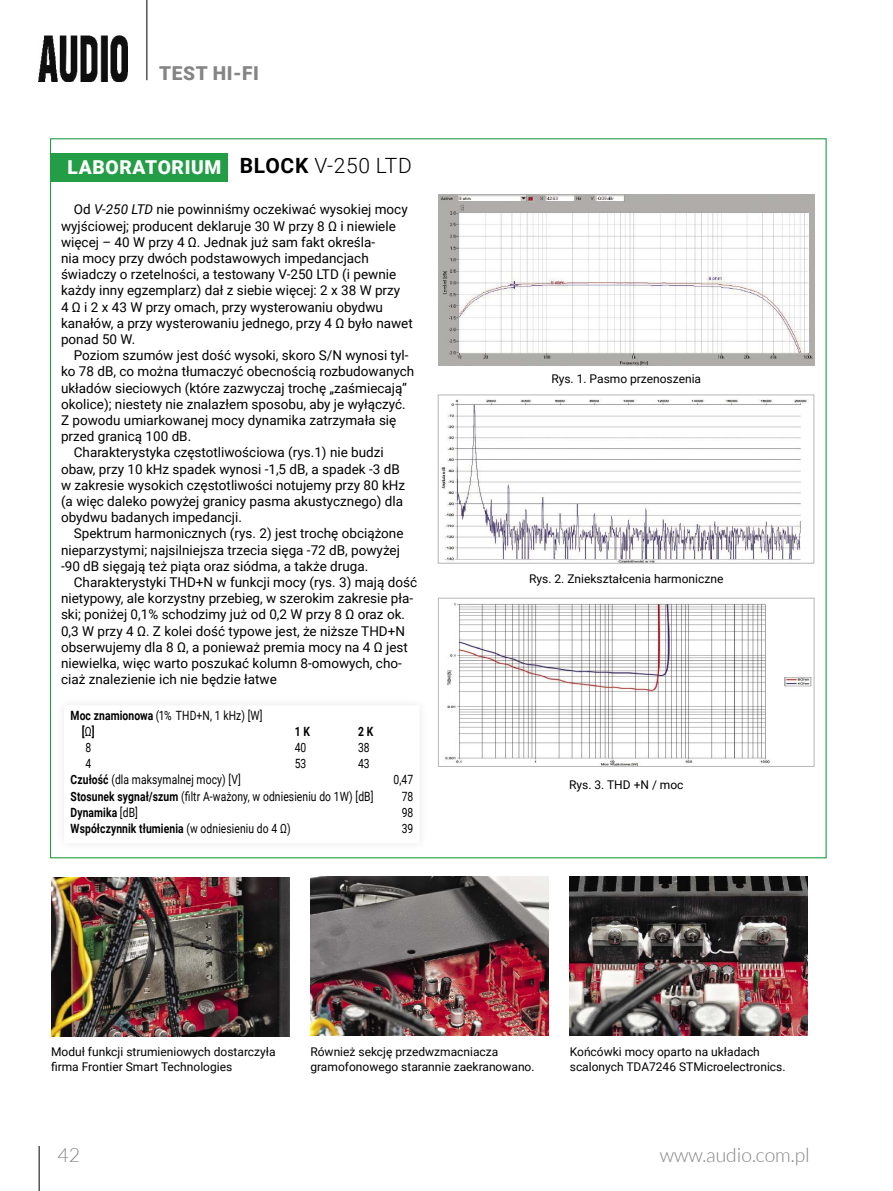
<style>
.page{position:relative;width:893px;height:1191px;background:#fff}
.page>*{position:absolute;margin:0;border:0;box-sizing:border-box;transform-origin:0 0}
.t1{font:300 19.5px "Lato";color:#858585}
.t2{font:900 19.2px "Roboto";letter-spacing:.035em;color:#fff}
.t3{font:900 19.2px "Roboto";letter-spacing:.035em;color:#858585}
.t4{font:13.5px/16.2px "Roboto";color:#000}
.t5{font:12.75px/16.2px "Roboto";letter-spacing:.01em;color:#000;scale:.81 1}
.t6{font:700 12.75px "Roboto";letter-spacing:.01em;color:#000;scale:.81 1}
.t7{font:12px/14.4px "Roboto";color:#000}
.s1{font-weight:700;font-size:21px;color:#000}
.s2{font-weight:300;font-size:21px;color:#000}
.s3{font-style:italic}
.s4{font-weight:700}
.s5{font-weight:400}
</style>
<div class="page">
<hr style="left:147px;top:0;width:1px;height:80px;background:#000">
<img style="left:39px;top:35px;width:89px;height:46px">
<hr style="left:39px;top:1145px;width:1px;height:46px;background:#000">
<img style="left:441px;top:399px;width:367px;height:162px">
<div style="left:438px;top:395px;width:376px;height:168px;border:1px solid #b6b6b6"></div>
<div style="left:51px;top:153px;width:177px;height:28px;background:#239e46"></div>
<div style="left:55px;top:696px;width:373px;height:156px;background:#fbfbfb"></div>
<div style="left:65px;top:706px;width:353px;height:136px;background:#fff"></div>
<img style="left:445px;top:603px;width:367px;height:161px">
<div style="left:438px;top:598px;width:376px;height:168px;border:1px solid #b6b6b6"></div>
<img style="left:438px;top:195px;width:376px;height:170px">
<img style="left:51px;top:877px;width:238px;height:159px">
<img style="left:310px;top:876px;width:239px;height:159px">
<img style="left:570px;top:876px;width:238px;height:159px">
<h2 class="t3" style="left:159px;top:60px;width:101px">TEST HI-FI</h2>
<h2 class="t2" style="left:67px;top:153px;width:346px">LABORATORIUM <span class="s1">BLOCK</span> <span class="s2">V-250 LTD</span></h2>
<p class="t4" style="left:61px;top:201px;width:353px;text-indent:13px">Od <span class="s3">V-250 LTD</span> nie powinniśmy oczekiwać wysokiej mocy wyjściowej; producent deklaruje 30 W przy 8 Ω i niewiele więcej – 40 W przy 4 Ω. Jednak już sam fakt określa-<br>nia mocy przy dwóch podstawowych impedancjach świadczy o rzetelności, a testowany V-250 LTD (i pewnie każdy inny egzemplarz) dał z siebie więcej: 2 x 38 W przy<br>4 Ω i 2 x 43 W przy omach, przy wysterowaniu obydwu kanałów, a przy wysterowaniu jednego, przy 4 Ω było nawet ponad 50 W.</p>
<p class="t4" style="left:74px;top:347px;width:336px">Poziom szumów jest dość wysoki, skoro S/N wynosi tyl-</p>
<p class="t4" style="left:61px;top:363px;width:355px">ko 78 dB, co można tłumaczyć obecnością rozbudowanych</p>
<p class="t4" style="left:61px;top:379px;width:347px">układów sieciowych (które zazwyczaj trochę „zaśmiecają”</p>
<p class="t4" style="left:61px;top:395px;width:346px">okolice); niestety nie znalazłem sposobu, aby je wyłączyć.</p>
<p class="t4" style="left:61px;top:411px;width:337px">Z powodu umiarkowanej mocy dynamika zatrzymała się</p>
<p class="t4" style="left:61px;top:428px;width:132px">przed granicą 100 dB.</p>
<p class="t4" style="left:74px;top:444px;width:312px">Charakterystyka częstotliwościowa (rys.1) nie budzi</p>
<p class="t4" style="left:61px;top:460px;width:340px">obaw, przy 10 kHz spadek wynosi -1,5 dB, a spadek -3 dB</p>
<p class="t4" style="left:61px;top:476px;width:346px">w zakresie wysokich częstotliwości notujemy przy 80 kHz</p>
<p class="t4" style="left:61px;top:492px;width:344px">(a więc daleko powyżej granicy pasma akustycznego) dla</p>
<p class="t4" style="left:61px;top:509px;width:182px">obydwu badanych impedancji.</p>
<p class="t4" style="left:74px;top:525px;width:331px">Spektrum harmonicznych (rys. 2) jest trochę obciążone</p>
<p class="t4" style="left:61px;top:541px;width:340px">nieparzystymi; najsilniejsza trzecia sięga -72 dB, powyżej</p>
<p class="t4" style="left:61px;top:557px;width:309px">-90 dB sięgają też piąta oraz siódma, a także druga.</p>
<p class="t4" style="left:74px;top:573px;width:345px">Charakterystyki THD+N w funkcji mocy (rys. 3) mają dość</p>
<p class="t4" style="left:61px;top:590px;width:354px">nietypowy, ale korzystny przebieg, w szerokim zakresie pła-</p>
<p class="t4" style="left:61px;top:606px;width:346px">ski; poniżej 0,1% schodzimy już od 0,2 W przy 8 Ω oraz ok.</p>
<p class="t4" style="left:61px;top:622px;width:346px">0,3 W przy 4 Ω. Z kolei dość typowe jest, że niższe THD+N</p>
<p class="t4" style="left:61px;top:638px;width:348px">obserwujemy dla 8 Ω, a ponieważ premia mocy na 4 Ω jest</p>
<p class="t4" style="left:61px;top:654px;width:342px">niewielka, więc warto poszukać kolumn 8-omowych, cho-</p>
<p class="t4" style="left:61px;top:671px;width:217px">ciaż znalezienie ich nie będzie łatwe</p>
<p class="t5" style="left:82px;top:706px;width:225px;text-indent:-11px"><span class="s4">Moc znamionowa</span> (1% THD+N, 1 kHz) [W] <span class="s4">[</span>Ω<span class="s4">]</span></p>
<p class="t6" style="left:295px;top:722px;width:20px">1 K</p>
<p class="t6" style="left:358px;top:722px;width:20px">2 K</p>
<p class="t5" style="left:85px;top:739px;width:9px">8</p>
<p class="t5" style="left:295px;top:739px;width:16px">40</p>
<p class="t5" style="left:358px;top:739px;width:16px">38</p>
<p class="t5" style="left:85px;top:755px;width:9px">4</p>
<p class="t5" style="left:295px;top:755px;width:16px">53</p>
<p class="t5" style="left:358px;top:755px;width:16px">43</p>
<p class="t5" style="left:71px;top:771px;width:212px"><span class="s4">Czu-łość</span> (dla maksymalnej mocy) [V]</p>
<p class="t5" style="left:394px;top:771px;width:26px">0,47</p>
<p class="t5" style="left:71px;top:787px;width:376px"><span class="s4">Sto-su-nek syg-nał/szum</span> (filtr A-ważony, w odniesieniu do 1W) [dB]</p>
<p class="t5" style="left:402px;top:787px;width:16px">78</p>
<p class="t6" style="left:71px;top:803px;width:85px">Dynamika <span class="s5">[dB]</span></p>
<p class="t5" style="left:402px;top:803px;width:16px">98</p>
<p class="t6" style="left:71px;top:819px;width:273px">Współ-czynnik tłu-mie-nia <span class="s5">(w odniesieniu do 4 Ω)</span></p>
<p class="t5" style="left:402px;top:820px;width:16px">39</p>
<p class="t7" style="left:551px;top:371px;width:151px">Rys. 1. Pasmo przenoszenia</p>
<p class="t7" style="left:529px;top:571px;width:196px">Rys. 2. Zniekształcenia harmoniczne</p>
<p class="t7" style="left:569px;top:777px;width:116px">Rys. 3. THD +N / moc</p>
<p class="t7" style="left:51px;top:1044px;width:226px">Moduł funkcji strumieniowych dostarczyła firma Frontier Smart Technologies</p>
<p class="t7" style="left:310px;top:1044px;width:226px">Również sekcję przedwzmacniacza gramofonowego starannie zaekranowano.</p>
<p class="t7" style="left:570px;top:1044px;width:217px">Końcówki mocy oparto na układach scalonych TDA7246 STMicroelectronics.</p>
<h1 class="t1" style="left:57px;top:1144px;width:24px">42</h1>
<h1 class="t1" style="left:660px;top:1144px;width:151px">www.audio.com.pl</h1>
</div>
